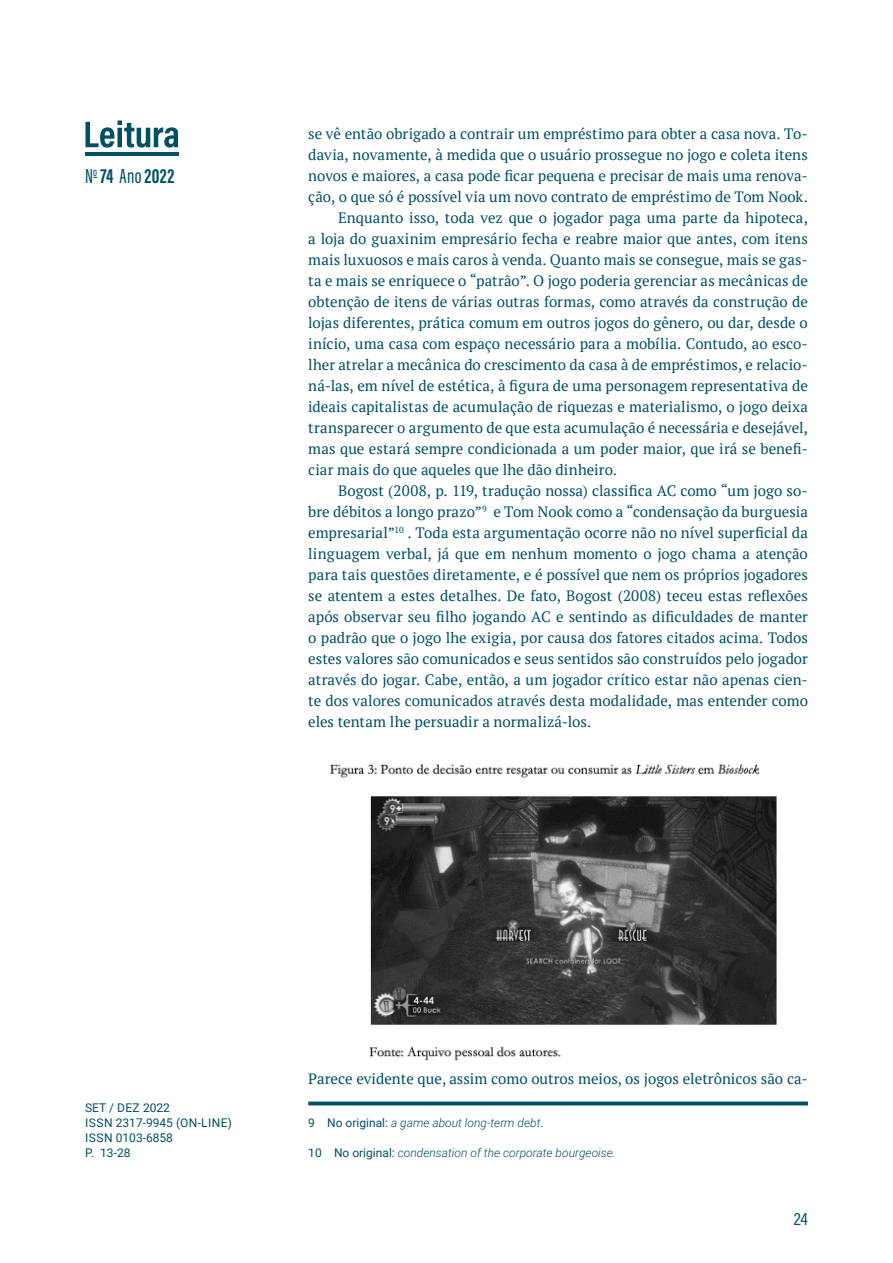
<style>
.page{position:relative;width:893px;height:1263px;background:#fff}
.page>*{position:absolute;margin:0;border:0;box-sizing:border-box;transform-origin:0 0}
.t1{font:700 21px "Acumin Pro Extra Cond";letter-spacing:.015em;color:#015064}
.t2{font:18px "Acumin Pro Cond";color:#015064}
.TXT_Paragrafo-com-re{font:15px/21px "PT Serif";color:#015064;text-align:justify}
.TXT_Paragrafo-sem-re{font:15px "PT Serif";color:#015064}
.RODAPE{font:italic 300 12px "Roboto";color:#015064}
.t3{font:12px/15px "Roboto";color:#015064}
.s1{font-weight:400}
.s2{font-weight:400;font-style:normal}
</style>
<div class="page">
<svg style="left:85px;top:120px;width:93px;height:28px"></svg>
<hr style="left:85px;top:152px;width:94px;height:4px;background:#015064">
<svg style="left:308px;top:1101px;width:500px;height:4px;background:#25697a"></svg>
<img style="left:329px;top:763px;width:448px;height:298px">
<h1 class="t1" style="left:85px;top:163px;width:91px"><span class="s1">N</span><sup>o</sup> 74 <span class="s1">Ano</span> 2022</h1>
<p class="TXT_Paragrafo-com-re" style="left:308px;top:123px;width:501px">se vê então obrigado a contrair um empréstimo para obter a casa nova. To&shy;davia, novamente, à medida que o usuário prossegue no jogo e coleta itens novos e maiores, a casa pode ficar pequena e precisar de mais uma renova&shy;ção, o que só é possível via um novo contrato de empréstimo de Tom Nook.</p>
<p class="TXT_Paragrafo-com-re" style="left:308px;top:207px;width:501px;text-indent:30px">Enquanto isso, toda vez que o jogador paga uma parte da hipoteca, a loja do guaxinim empresário fecha e reabre maior que antes, com itens mais luxuosos e mais caros à venda. Quanto mais se consegue, mais se gas&shy;ta e mais se enriquece o “patrão”. O jogo poderia gerenciar as mecânicas de obtenção de itens de várias outras formas, como através da construção de lojas diferentes, prática comum em outros jogos do gênero, ou dar, desde o início, uma casa com espaço necessário para a mobília. Contudo, ao esco&shy;lher atrelar a mecânica do crescimento da casa à de empréstimos, e relacio&shy;ná-las, em nível de estética, à figura de uma personagem representativa de ideais capitalistas de acumulação de riquezas e materialismo, o jogo deixa transparecer o argumento de que esta acumulação é necessária e desejável, mas que estará sempre condicionada a um poder maior, que irá se benefi&shy;ciar mais do que aqueles que lhe dão dinheiro.</p>
<p class="TXT_Paragrafo-com-re" style="left:308px;top:480px;width:501px;text-indent:30px">Bogost (2008, p. 119, tradução nossa) classifica AC como “um jogo so&shy;bre débitos a longo prazo”<sup>9</sup> e Tom Nook como a “condensação da burguesia empresarial”<sup>10</sup> . Toda esta argumentação ocorre não no nível superficial da linguagem verbal, já que em nenhum momento o jogo chama a atenção para tais questões diretamente, e é possível que nem os próprios jogadores se atentem a estes detalhes. De fato, Bogost (2008) teceu estas reflexões após observar seu filho jogando AC e sentindo as dificuldades de manter o padrão que o jogo lhe exigia, por causa dos fatores citados acima. Todos estes valores são comunicados e seus sentidos são construídos pelo jogador através do jogar. Cabe, então, a um jogador crítico estar não apenas cien&shy;te dos valores comunicados através desta modalidade, mas entender como eles tentam lhe persuadir a normalizá-los.</p>
<p class="t3" style="left:85px;top:1099px;width:148px">SET / DEZ 2022<br>ISSN 2317-9945 (ON-LINE)<br>ISSN 0103-6858<br>P. 13-28</p>
<p class="TXT_Paragrafo-sem-re" style="left:308px;top:1069px;width:501px">Parece evidente que, assim como outros meios, os jogos eletrônicos são ca-</p>
<p class="RODAPE" style="left:308px;top:1114px;width:237px"><span class="s2">9 No original:</span> a game about long-term debt<span class="s2">.</span></p>
<p class="RODAPE" style="left:308px;top:1144px;width:309px"><span class="s2">10 No original:</span> condensation of the corporate bourgeoise.</p>
<p class="t2" style="left:794px;top:1207px;width:15px">24</p>
</div>
